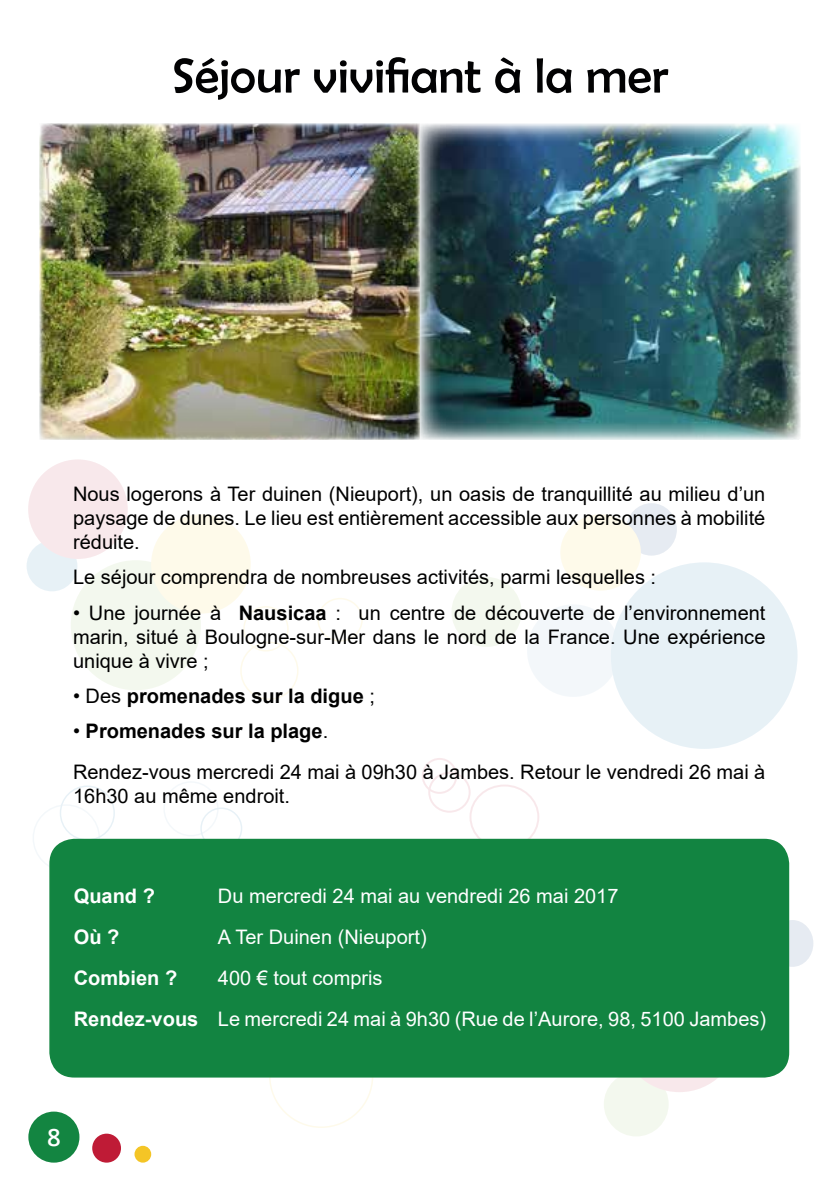
<style>
.page{position:relative;width:840px;height:1191px;background:#fff}
.page>*{position:absolute;margin:0;border:0;box-sizing:border-box;transform-origin:0 0}
.t1{font:50px "Berlin Sans FB";color:#020203}
.t2{font:600 24px "Open Sans";color:#fff}
.t3{font:20px/24px "Arial";color:#000;text-align:justify}
.t4{font:20px/41px "Arial";color:#fff}
.t5{font:700 20px "Arial";color:#000}
.t6{font:700 20px "Arial";color:#fff}
.s1{font-weight:700}
.s2{font-weight:400}
</style>
<div class="page">
<svg style="left:771px;top:920px;width:42px;height:47px"></svg>
<div style="left:27px;top:540px;width:50px;height:51px;background:#e7f1f6;border-radius:50%"></div>
<div style="left:603px;top:1071px;width:65px;height:65px;background:#f3f8ee;border-radius:50%"></div>
<div style="left:28px;top:459px;width:100px;height:100px;background:#f8e8eb;border-radius:50%"></div>
<svg style="left:619px;top:972px;width:119px;height:120px"></svg>
<div style="left:625px;top:503px;width:51px;height:52px;background:#e6ebf2;border-radius:50%"></div>
<div style="left:71px;top:560px;width:130px;height:130px;background:#f3f8ee;border-radius:50%"></div>
<div style="left:451px;top:577px;width:70px;height:70px;background:#f3f8ee;border-radius:50%"></div>
<div style="left:151px;top:514px;width:99px;height:99px;background:#fefaea;border-radius:50%"></div>
<div style="left:560px;top:514px;width:80px;height:76px;background:#fefaea;border-radius:50%"></div>
<div style="left:526px;top:604px;width:93px;height:93px;background:#f3f7fa;border-radius:50%"></div>
<div style="left:610px;top:562px;width:187px;height:187px;background:#e7f1f6;border-radius:50%"></div>
<div style="left:243px;top:606px;width:45px;height:45px;border:2px solid #fecc2f;border-radius:50%"></div>
<div style="left:317px;top:598px;width:45px;height:43px;border:2px solid #fecc2f;border-radius:50%"></div>
<div style="left:428px;top:772px;width:42px;height:40px;border:2px solid #bf1b36;border-radius:50%"></div>
<div style="left:421px;top:758px;width:36px;height:36px;border:2px solid #bf1b36;border-radius:50%"></div>
<div style="left:240px;top:641px;width:58px;height:59px;border:2px solid #fecc2f;border-radius:50%"></div>
<div style="left:469px;top:784px;width:70px;height:65px;border:2px solid #bf1b36;border-radius:50%"></div>
<div style="left:33px;top:804px;width:67px;height:67px;border:2px solid #8cb5d3;border-radius:50%"></div>
<div style="left:163px;top:781px;width:55px;height:55px;border:2px solid #8cb5d3;border-radius:50%"></div>
<div style="left:60px;top:785px;width:55px;height:55px;border:2px solid #0f74ac;border-radius:50%"></div>
<div style="left:200px;top:807px;width:42px;height:42px;border:2px solid #0f74ac;border-radius:50%"></div>
<div style="left:28px;top:1111px;width:51px;height:51px;background:#138541;border-radius:50%"></div>
<div style="left:92px;top:1133px;width:29px;height:29px;background:#bf1b36;border-radius:50%"></div>
<div style="left:134px;top:1145px;width:17px;height:17px;background:#f4c526;border-radius:50%"></div>
<img style="left:420px;top:123px;width:379px;height:316px">
<div style="left:50px;top:839px;width:737px;height:237px;background:#128441;border-radius:24px"></div>
<div style="left:49px;top:838px;width:739px;height:239px;border:2px solid #138541;border-radius:24px"></div>
<img style="left:40px;top:123px;width:380px;height:316px">
<h1 class="t1" style="left:171px;top:48px;width:498px">Séjour vivifiant à la mer</h1>
<p class="t3" style="left:73px;top:482px;width:693px">Nous logerons à Ter duinen (Nieuport), un oasis de tranquillité au milieu d’un paysage de dunes. Le lieu est entièrement accessible aux personnes à mobilité réduite.</p>
<p class="t3" style="left:73px;top:565px;width:584px">Le séjour comprendra de nombreuses activités, parmi lesquelles :</p>
<p class="t3" style="left:73px;top:600px;width:693px">• Une journée à <span class="s1">Nausicaa</span> : un centre de découverte de l’environnement marin, situé à Boulogne-sur-Mer dans le nord de la France. Une expérience unique à vivre ;</p>
<p class="t5" style="left:73px;top:682px;width:303px"><span class="s2">• Des</span> promenades sur la digue <span class="s2">;</span></p>
<p class="t3" style="left:73px;top:710px;width:693px;line-height:41px">• <span class="s1">Promenades sur la plage</span>.<br>Rendez-vous mercredi 24 mai à 09h30 à Jambes. Retour le vendredi 26 mai à</p>
<p class="t3" style="left:73px;top:784px;width:218px">16h30 au même endroit.</p>
<p class="t6" style="left:74px;top:882px;width:83px">Quand ?</p>
<p class="t4" style="left:218px;top:875px;width:402px">Du mercredi 24 mai au vendredi 26 mai 2017</p>
<p class="t6" style="left:74px;top:923px;width:47px">Où ?</p>
<p class="t4" style="left:218px;top:916px;width:210px">A Ter Duinen (Nieuport)</p>
<p class="t6" style="left:74px;top:964px;width:105px">Combien ?</p>
<p class="t4" style="left:74px;top:957px;width:693px;text-indent:144px">400 € tout compris<br><span class="s1">Rendez-vous</span> Le mercredi 24 mai à 9h30 (Rue de l’Aurore, 98, 5100 Jambes)</p>
<p class="t2" style="left:47px;top:1121px;width:15px">8</p>
</div>
